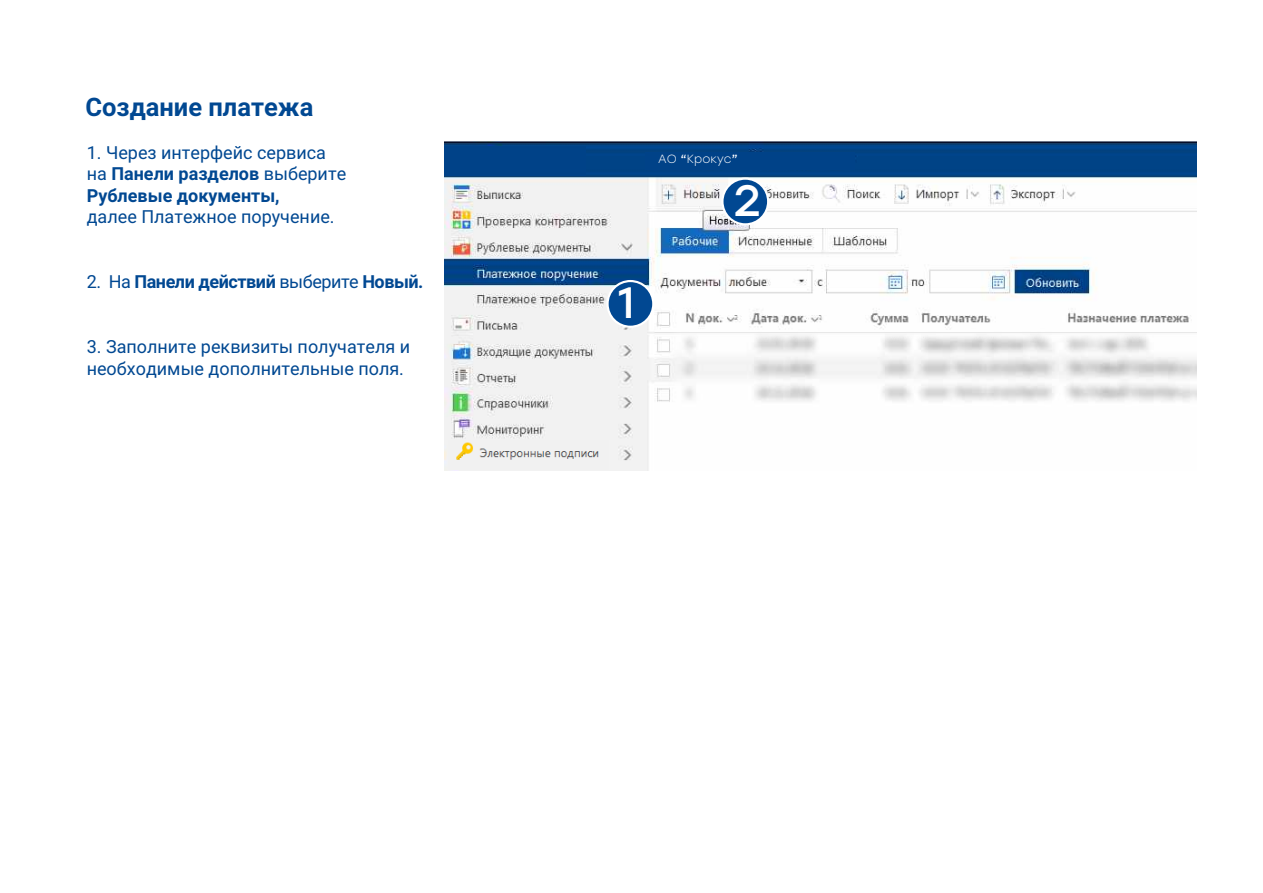
<style>
.page{position:relative;width:1263px;height:893px;background:#fff}
.page>*{position:absolute;margin:0;border:0;box-sizing:border-box;transform-origin:0 0}
.t1{font:43.8px "Stolzl";color:#fff}
.t2{font:700 25.5px "Roboto";color:#014892}
.t3{font:18px/21.6px "Roboto";color:#014892}
.t4{font:700 18px "Roboto";letter-spacing:-.025em;color:#014892}
.t5{font:300 11.85px "Stolzl";color:#fff}
.s1{font-weight:700}
.s2{font-weight:400}
</style>
<div class="page">
<img style="left:444px;top:141px;width:753px;height:329px">
<div style="left:645px;top:152px;width:210px;height:18px;background:#004288"></div>
<img style="left:667px;top:328px;width:530px;height:95px">
<svg style="left:606px;top:280px;width:48px;height:48px"></svg>
<div style="left:609px;top:282px;width:43px;height:44px;background:#014892;border-radius:50%"></div>
<svg style="left:721px;top:178px;width:48px;height:47px"></svg>
<div style="left:723px;top:180px;width:44px;height:43px;background:#014892;border-radius:50%"></div>
<div style="left:444px;top:146px;width:142px;height:30px;background:#004288"></div>
<img style="left:448px;top:441px;width:160px;height:28px">
<h2 class="t2" style="left:85px;top:97px;width:229px">Создание платежа</h2>
<p class="t3" style="left:87px;top:143px;width:261px">1. Через интерфейс сервиса на <span class="s1">Панели разделов</span> выберите<br><span class="s1">Рублевые документы,</span></p>
<p class="t3" style="left:87px;top:208px;width:249px">далее Платежное поручение.</p>
<p class="t4" style="left:87px;top:275px;width:338px"><span class="s2">2. На</span> Панели действий <span class="s2">выберите</span> Новый.</p>
<p class="t3" style="left:87px;top:338px;width:325px">3. Заполните реквизиты получателя и необходимые дополнительные поля.</p>
<p class="t5" style="left:658px;top:154px;width:81px">АО <span class="s2">“</span>Крокус<span class="s2">”</span></p>
<h1 class="t1" style="left:734px;top:182px;width:28px">2</h1>
<h1 class="t1" style="left:618px;top:284px;width:18px">1</h1>
</div>
